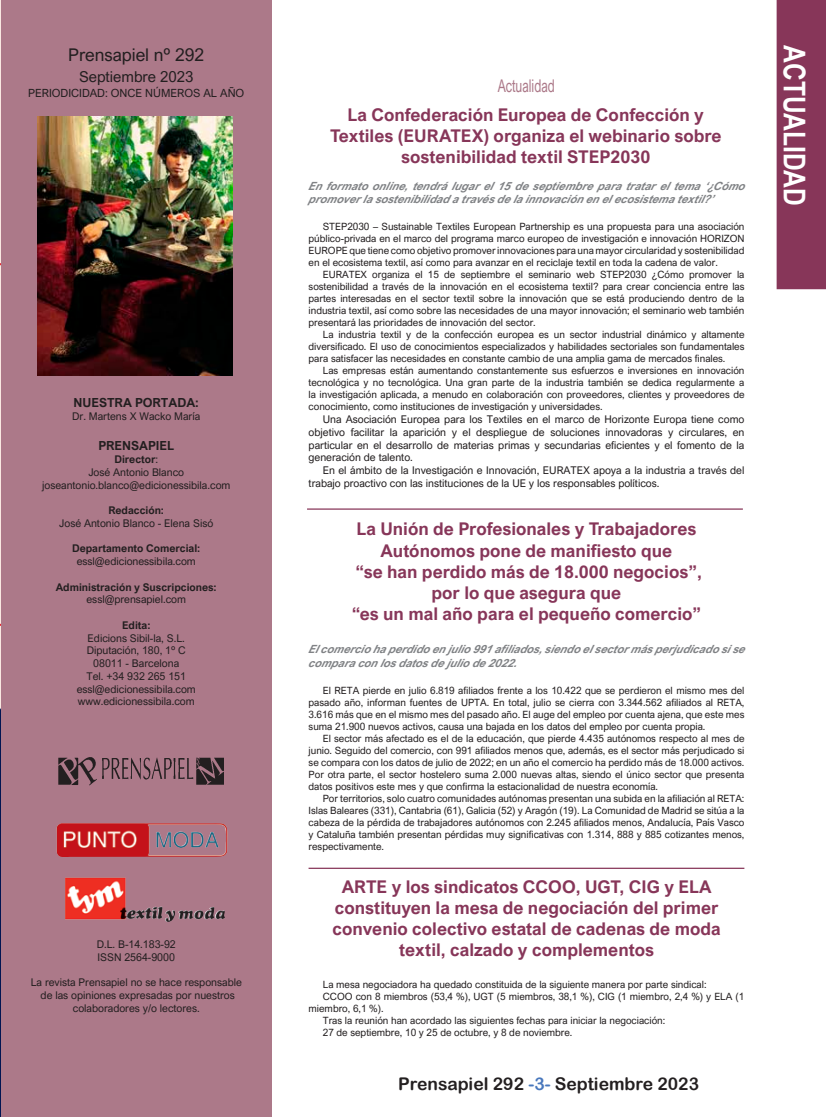
<style>
.page{position:relative;width:826px;height:1117px;background:#fff}
.page>*{position:absolute;margin:0;border:0;box-sizing:border-box;transform-origin:0 0}
.t1{font:700 30px "Arial Narrow";letter-spacing:-.005em;color:#fff}
.t2{font:700 17.5px/21px "Arial Nova";color:#873659;text-align:center}
.t3{font:17.5px "Arial Rounded MT Bold";color:#231f20}
.t4{font:17.5px "Arial Nova";letter-spacing:-.005em;color:#231f20}
.t5{font:17.5px "Arial Nova";color:#ac7989;scale:.7 1}
.t6{font:15px "Arial Nova";letter-spacing:-.005em;color:#231f20}
.t7{font:700 12.5px "Arial Nova";letter-spacing:-.005em;color:#231f20}
.t8{font:italic 700 11.25px/13.5px "Arial Nova";color:#808285}
.t9{font:11.25px "Arial Nova";letter-spacing:-.005em;color:#231f20}
.t10{font:10.62px/12.8px "Arial Nova";letter-spacing:-.005em;color:#231f20;text-align:center}
.t11{font:700 10.62px "Arial Nova";letter-spacing:-.005em;color:#231f20}
.t12{font:10px/12px "Arial Nova";letter-spacing:-.005em;color:#231f20;text-align:justify}
.s1{font-weight:700}
.s2{color:#4978bd}
</style>
<div class="page">
<div style="left:776px;top:0;width:50px;height:289px;background:#873659"></div>
<div style="left:1px;top:0;width:271px;height:1116px;background:#ac7989"></div>
<img style="left:58px;top:757px;width:165px;height:29px">
<img style="left:56px;top:823px;width:171px;height:34px">
<img style="left:65px;top:877px;width:150px;height:42px">
<img style="left:38px;top:117px;width:195px;height:258px">
<hr style="left:308px;top:867px;width:436px;height:1px;background:#873659">
<hr style="left:0;top:0;width:1px;height:1116px;background:#f9e8e1">
<svg style="left:0;top:708px;width:2px;height:409px"></svg>
<hr style="left:307px;top:508px;width:436px;height:1px;background:#873659">
<h2 class="t4" style="left:68px;top:44px;width:138px">Prensapiel nº 292</h2>
<h3 class="t6" style="left:79px;top:68px;width:116px">Septiembre 2023</h3>
<p class="t9" style="left:28px;top:86px;width:218px">PERIODICIDAD: ONCE NÚMEROS AL AÑO</p>
<p class="t7" style="left:74px;top:395px;width:127px">NUESTRA PORTADA:</p>
<p class="t10" style="left:72px;top:410px;width:130px">Dr. Martens X Wacko María</p>
<p class="t7" style="left:98px;top:438px;width:77px">PRENSAPIEL</p>
<p class="t10" style="left:42px;top:452px;width:190px"><span class="s1">Director</span>:<br>José Antonio Blanco joseantonio.blanco@edicionessibila.com</p>
<p class="t11" style="left:108px;top:504px;width:57px">Redacción:</p>
<p class="t10" style="left:59px;top:516px;width:155px">José Antonio Blanco - Elena Sisó</p>
<p class="t11" style="left:72px;top:542px;width:130px">Departamento Comercial:</p>
<p class="t10" style="left:77px;top:554px;width:121px">essl@edicionessibila.com</p>
<p class="t11" style="left:56px;top:580px;width:162px">Administración y Suscripciones:</p>
<p class="t10" style="left:86px;top:593px;width:101px">essl@prensapiel.com</p>
<p class="t11" style="left:122px;top:618px;width:30px">Edita:</p>
<p class="t10" style="left:77px;top:631px;width:121px">Edicions Sibil-la, S.L.<br>Diputación, 180, 1º C<br>08011 - Barcelona<br>Tel. +34 932 265 151 essl@edicionessibila.com www.edicionessibila.com</p>
<p class="t10" style="left:97px;top:937px;width:81px;text-align:left">D.L. B-14.183-92<br>ISSN 2564-9000</p>
<p class="t10" style="left:31px;top:975px;width:213px">La revista Prensapiel no se hace responsable de las opiniones expresadas por nuestros colaboradores y/o lectores.</p>
<h2 class="t5" style="left:497px;top:76px;width:83px">Actualidad</h2>
<h2 class="t2" style="left:330px;top:104px;width:393px">La Confederación Europea de Confección y<br>Textiles (EURATEX) organiza el webinario sobre sostenibilidad textil STEP2030</h2>
<p class="t8" style="left:308px;top:179px;width:441px">En formato online, tendrá lugar el 15 de sep tiembre p ara tratar el tema ‘¿ Cómo promoverlasostenibilidad atravésdelainnovación en elecosistematextil?’</p>
<p class="t12" style="left:308px;top:220px;width:437px;text-indent:14px">STEP2030 – Sustainable Textiles European Partnership es una propuesta para una asociación público-privada en el marco del programa marco europeo de investigación e innovación HORIZON EUROPE que tiene como objetivo promover innovaciones para una mayor circularidad y sostenibilidad en el ecosistema textil, así como para avanzar en el reciclaje textil en toda la cadena de valor.</p>
<p class="t12" style="left:308px;top:268px;width:437px;text-indent:14px">EURATEX organiza el 15 de septiembre el seminario web STEP2030 ¿Cómo promover la sostenibilidad a través de la innovación en el ecosistema textil? para crear conciencia entre las partes interesadas en el sector textil sobre la innovación que se está produciendo dentro de la industria textil, así como sobre las necesidades de una mayor innovación; el seminario web también presentará las prioridades de innovación del sector.</p>
<p class="t12" style="left:308px;top:328px;width:437px;text-indent:14px">La industria textil y de la confección europea es un sector industrial dinámico y altamente diversificado. El uso de conocimientos especializados y habilidades sectoriales son fundamentales para satisfacer las necesidades en constante cambio de una amplia gama de mercados finales.</p>
<p class="t12" style="left:308px;top:364px;width:437px;text-indent:14px">Las empresas están aumentando constantemente sus esfuerzos e inversiones en innovación tecnológica y no tecnológica. Una gran parte de la industria también se dedica regularmente a la investigación aplicada, a menudo en colaboración con proveedores, clientes y proveedores de conocimiento, como instituciones de investigación y universidades.</p>
<p class="t10" style="left:308px;top:413px;width:437px;text-align:justify;text-indent:14px">Una Asociación Europea para los Textiles en el marco de Horizonte Europa tiene como objetivo facilitar la aparición y el despliegue de soluciones innovadoras y circulares, en particular en el desarrollo de materias primas y secundarias eficientes y el fomento de la generación de talento.</p>
<p class="t10" style="left:308px;top:464px;width:437px;text-align:left;text-indent:14px">En el ámbito de la Investigación e Innovación, EURATEX apoya a la industria a través del trabajo proactivo con las instituciones de la UE y los responsables políticos.</p>
<h2 class="t2" style="left:352px;top:518px;width:352px">La Unión de Profesionales y Trabajadores Autónomos pone de manifiesto que<br>“se han perdido más de 18.000 negocios”, por lo que asegura que<br>“es un mal año para el pequeño comercio”</h2>
<p class="t8" style="left:308px;top:642px;width:441px">Elcomercio haperdido en julio 991afiliados, siendo elsectormásperjudicado sise comp aracon losdatosdejulio de2022.</p>
<p class="t12" style="left:308px;top:684px;width:437px;text-indent:14px">El RETA pierde en julio 6.819 afiliados frente a los 10.422 que se perdieron el mismo mes del pasado año, informan fuentes de UPTA. En total, julio se cierra con 3.344.562 afiliados al RETA, 3.616 más que en el mismo mes del pasado año. El auge del empleo por cuenta ajena, que este mes suma 21.900 nuevos activos, causa una bajada en los datos del empleo por cuenta propia.</p>
<p class="t12" style="left:308px;top:732px;width:437px;text-indent:14px">El sector más afectado es el de la educación, que pierde 4.435 autónomos respecto al mes de junio. Seguido del comercio, con 991 afiliados menos que, además, es el sector más perjudicado si se compara con los datos de julio de 2022; en un año el comercio ha perdido más de 18.000 activos.<br>Por otra parte, el sector hostelero suma 2.000 nuevas altas, siendo el único sector que presenta datos positivos este mes y que confirma la estacionalidad de nuestra economía.</p>
<p class="t12" style="left:308px;top:792px;width:437px;text-indent:14px">Por territorios, solo cuatro comunidades autónomas presentan una subida en la afiliación al RETA:<br>Islas Baleares (331), Cantabria (61), Galicia (52) y Aragón (19). La Comunidad de Madrid se sitúa a la cabeza de la pérdida de trabajadores autónomos con 2.245 afiliados menos, Andalucía, País Vasco y Cataluña también presentan pérdidas muy significativas con 1.314, 888 y 885 cotizantes menos, respectivamente.</p>
<h2 class="t2" style="left:332px;top:876px;width:390px">ARTE y los sindicatos CCOO, UGT, CIG y ELA constituyen la mesa de negociación del primer convenio colectivo estatal de cadenas de moda textil, calzado y complementos</h2>
<p class="t12" style="left:323px;top:978px;width:385px">La mesa negociadora ha quedado constituida de la siguiente manera por parte sindical:</p>
<p class="t12" style="left:323px;top:990px;width:423px">CCOO con 8 miembros (53,4 %), UGT (5 miembros, 38,1 %), CIG (1 miembro, 2,4 %) y ELA (1</p>
<p class="t12" style="left:308px;top:1002px;width:76px">miembro, 6,1 %).</p>
<p class="t12" style="left:323px;top:1014px;width:344px">Tras la reunión han acordado las siguientes fechas para iniciar la negociación:</p>
<p class="t12" style="left:323px;top:1026px;width:251px">27 de septiembre, 10 y 25 de octubre, y 8 de noviembre.</p>
<h2 class="t3" style="left:398px;top:1072px;width:302px">Prensapiel 292 <span class="s2">-3-</span> Septiembre 2023</h2>
<h1 class="t1" style="left:817px;top:45px;width:162px;rotate:90deg">ACTUALIDAD</h1>
</div>
